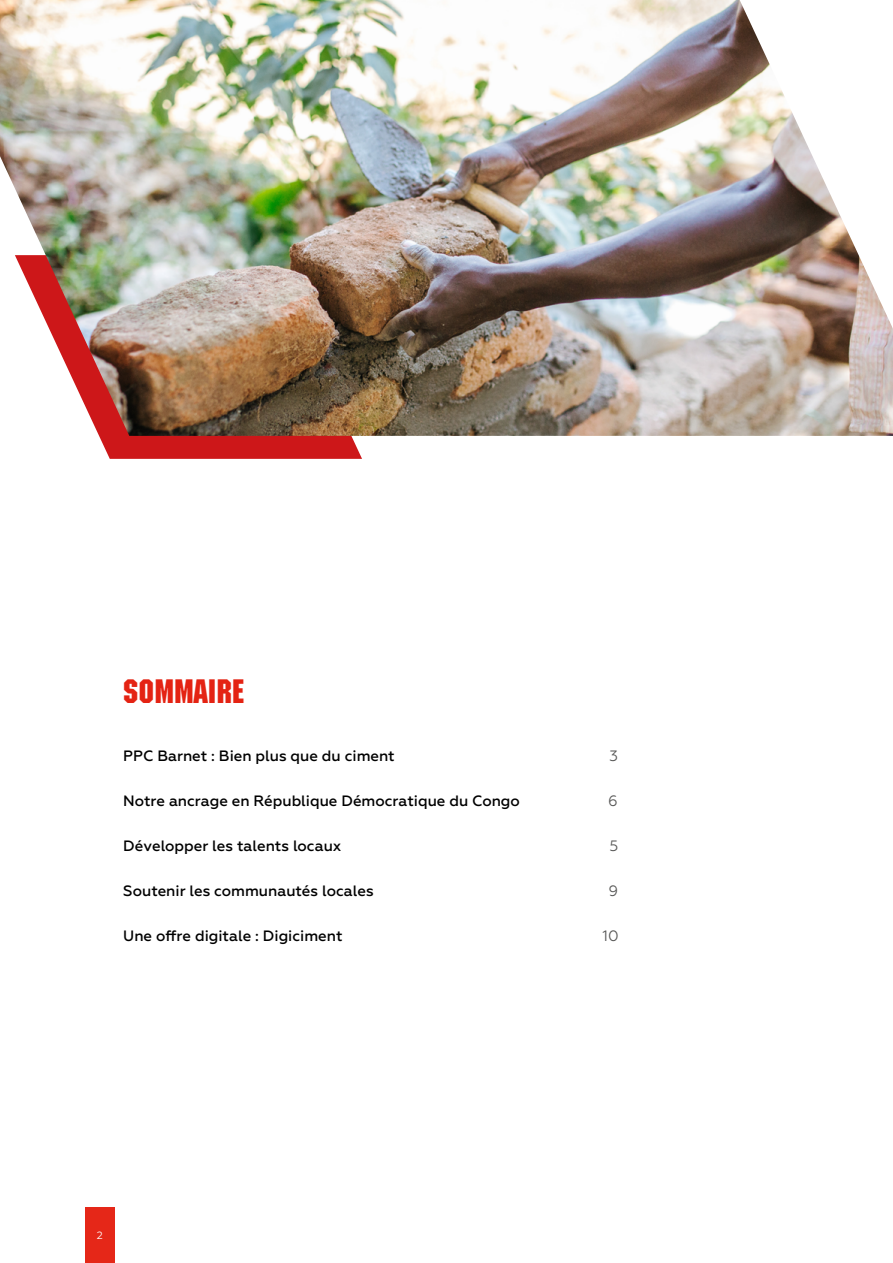
<style>
.page{position:relative;width:893px;height:1263px;background:#fff}
.page>*{position:absolute;margin:0;border:0;box-sizing:border-box;transform-origin:0 0}
.t1{font:33px "Machine Std";color:#e42313}
.t2{font:500 15px "Geometria";color:#000}
.t3{font:15px "Geometria";color:#575756}
.t4{font:10.5px "Geometria";color:#fff}
</style>
<div class="page">
<div style="left:85px;top:1207px;width:30px;height:56px;background:#e52718"></div>
<svg style="left:99px;top:436px;width:263px;height:23px;background:#cf2123"></svg>
<img style="left:0;top:0;width:893px;height:436px">
<h1 class="t1" style="left:123px;top:672px;width:122px">SOMMAIRE</h1>
<p class="t2" style="left:123px;top:747px;width:273px">PPC Barnet : Bien plus que du ciment</p>
<p class="t3" style="left:609px;top:747px;width:10px">3</p>
<p class="t2" style="left:123px;top:792px;width:398px">Notre ancrage en République Démocratique du Congo</p>
<p class="t3" style="left:608px;top:792px;width:11px">6</p>
<p class="t2" style="left:123px;top:837px;width:220px">Développer les talents locaux</p>
<p class="t3" style="left:609px;top:837px;width:10px">5</p>
<p class="t2" style="left:123px;top:882px;width:252px">Soutenir les communautés locales</p>
<p class="t3" style="left:608px;top:882px;width:11px">9</p>
<p class="t2" style="left:123px;top:927px;width:221px">Une offre digitale : Digiciment</p>
<p class="t3" style="left:603px;top:927px;width:18px">10</p>
<p class="t4" style="left:97px;top:1229px;width:8px">2</p>
</div>
